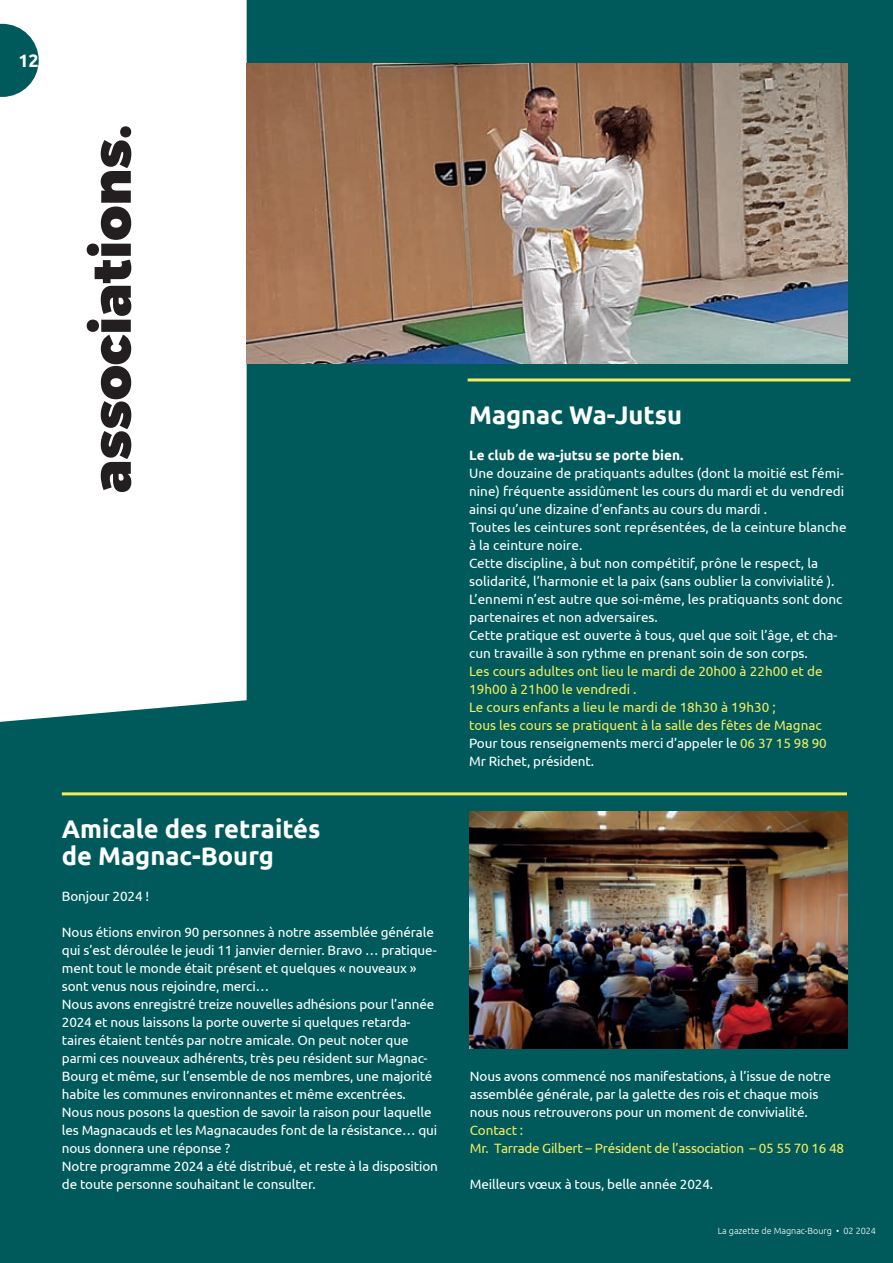
<style>
.page{position:relative;width:893px;height:1263px;background:#005a5c}
.page>*{position:absolute;margin:0;border:0;box-sizing:border-box;transform-origin:0 0}
.t1{font:900 54px "Montserrat";color:#231f20}
.t2{font:700 25.5px/27px "Ubuntu";color:#fff}
.t3{font:700 18px "Ubuntu";color:#fff}
.t4{font:13.5px/18px "Ubuntu";letter-spacing:-.01em;color:#fff}
.t5{font:13.5px/18px "Ubuntu";letter-spacing:-.005em;color:#f2ec5e}
.t6{font:700 13.5px "Ubuntu";color:#fff}
.t7{font:300 9px "Ubuntu";color:#fff}
.s1{color:#fff}
</style>
<div class="page">
<div style="left:0;top:0;width:247px;height:722px;background:#fff"></div>
<svg style="left:0;top:24px;width:39px;height:73px"></svg>
<hr style="left:468px;top:378px;width:382px;height:3px;background:#f2ec5e">
<img style="left:247px;top:63px;width:600px;height:300px">
<hr style="left:62px;top:792px;width:785px;height:3px;background:#f2ec5e">
<img style="left:470px;top:812px;width:377px;height:236px">
<h3 class="t3" style="left:18px;top:49px;width:22px">12</h3>
<h1 class="t1" style="left:78px;top:493px;width:370px;rotate:-90deg">associations.</h1>
<h2 class="t2" style="left:62px;top:815px;width:260px">Amicale des retraités de Magnac-Bourg</h2>
<p class="t4" style="left:62px;top:887px;width:89px">Bonjour 2024 !</p>
<p class="t4" style="left:62px;top:923px;width:378px">Nous étions environ 90 personnes à notre assemblée générale qui s’est déroulée le jeudi 11 janvier dernier. Bravo … pratique&shy;ment tout le monde était présent et quelques « nouveaux » sont venus nous rejoindre, merci…<br>Nous avons enregistré treize nouvelles adhésions pour l’année 2024 et nous laissons la porte ouverte si quelques retarda&shy;taires étaient tentés par notre amicale. On peut noter que parmi ces nouveaux adhérents, très peu résident sur Magnac-Bourg et même, sur l’ensemble de nos membres, une majorité habite les communes environnantes et même excentrées.<br>Nous nous posons la question de savoir la raison pour laquelle les Magnacauds et les Magnacaudes font de la résistance… qui nous donnera une réponse ?<br>Notre programme 2024 a été distribué, et reste à la disposition de toute personne souhaitant le consulter.</p>
<h2 class="t2" style="left:469px;top:401px;width:215px">Magnac Wa-Jutsu</h2>
<p class="t6" style="left:469px;top:447px;width:216px">Le club de wa-jutsu se porte bien.</p>
<p class="t4" style="left:469px;top:464px;width:379px">U ne douzaine de pratiquants adultes (dont la moitié est fémi&shy;nine) fréquente assidûment les cours du mardi et du vendredi ainsi qu’une dizaine d’enfants au cours du mardi .<br>Toutes les ceintures sont représentées, de la ceinture blanche à la ceinture noire.<br>Cette discipline, à but non compétitif, prône le respect, la solidarité, l’harmonie et la paix (sans oublier la convivialité ).<br>L’ennemi n’est autre que soi-même, les pratiquants sont donc partenaires et non adversaires.<br>Cette pratique est ouverte à tous, quel que soit l’âge, et cha&shy;cun travaille à son rythme en prenant soin de son corps.</p>
<p class="t5" style="left:469px;top:662px;width:359px">Les cours adultes ont lieu le mardi de 20h00 à 22h00 et de 19h00 à 21h00 le vendredi .<br>Le cours enfants a lieu le mardi de 18h30 à 19h30 ;<br>tous les cours se pratiquent à la salle des fêtes de Magnac <span class="s1">Pour tous renseignements merci d’appeler le</span> 06 37 15 98 90<br><span class="s1">Mr Richet, président.</span></p>
<p class="t4" style="left:470px;top:1067px;width:363px">Nous avons commencé nos manifestations, à l’issue de notre assemblée générale, par la galette des rois et chaque mois nous nous retrouverons pour un moment de convivialité.</p>
<p class="t5" style="left:470px;top:1120px;width:376px">Contact :<br>Mr. Tarrade Gilbert – Président de l’association – 05 55 70 16 48</p>
<p class="t4" style="left:470px;top:1174px;width:245px">Meilleurs vœux à tous, belle année 2024.</p>
<p class="t7" style="left:718px;top:1225px;width:160px">La gazette de Magnac-Bourg • 02 2024</p>
</div>
